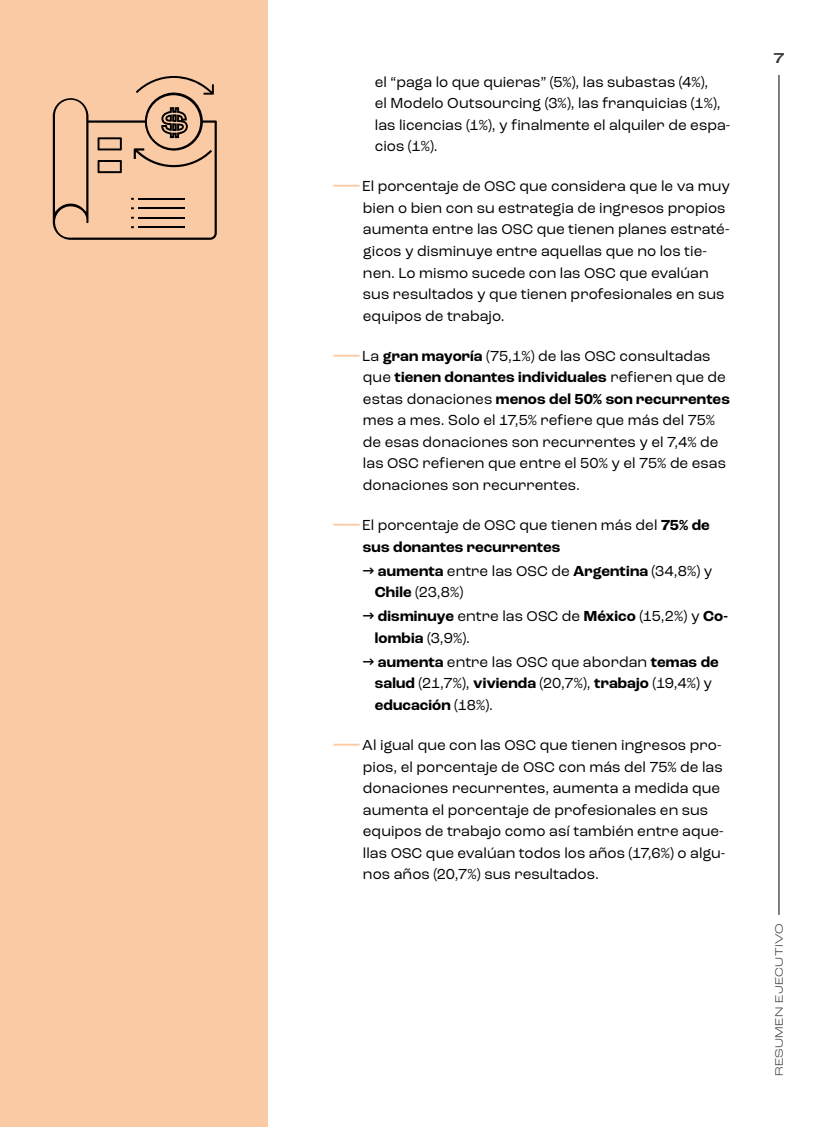
<style>
.page{position:relative;width:817px;height:1127px;background:#fff}
.page>*{position:absolute;margin:0;border:0;box-sizing:border-box;transform-origin:0 0}
.txt_intro{font:15.25px/21.5px "Roc Grotesk";color:#000}
.t1{font:500 expanded 15px "Roc Grotesk";color:#333}
.t2{font:300 expanded 11.25px "Roc Grotesk";letter-spacing:.03em;color:#333}
.s1{font-weight:700;font-size:18.75px;color:#facaa5}
.s2{font-size:14.88px}
.s3{font-weight:700}
.s4{font-family:"IBM Plex Sans";font-weight:500}
</style>
<div class="page">
<hr style="left:778px;top:75px;width:1px;height:839px;background:#000">
<div style="left:0;top:0;width:267px;height:1126px;background:#facaa5"></div>
<svg style="left:53px;top:76px;width:164px;height:164px"></svg>
<p class="txt_intro" style="left:374px;top:71px;width:357px">el “paga lo que quieras” (5%), las subastas (4%),<br>el Modelo Outsourcing (3%), las franquicias (1%), las licencias (1%), y finalmente el alquiler de espa&shy;cios (1%).</p>
<p class="txt_intro" style="left:363px;top:176px;width:368px;text-indent:-30px"><span class="s1">——</span> El porcentaje de <span class="s2">OSC</span> que considera que le va muy bien o bien con su estrategia de ingresos propios aumenta entre las <span class="s2">OSC</span> que tienen planes estraté&shy;gicos y disminuye entre aquellas que no los tie&shy;nen. Lo mismo sucede con las <span class="s2">OSC</span> que evalúan sus resultados y que tienen profesionales en sus equipos de trabajo.</p>
<p class="txt_intro" style="left:363px;top:345px;width:368px;text-indent:-30px"><span class="s1">——</span> La <span class="s3">gran mayoría</span> (75,1%) de las <span class="s2">OSC</span> consultadas que <span class="s3">tienen donantes individuales</span> refieren que de estas donaciones <span class="s3">menos del 50% son recurrentes </span>mes a mes. Solo el 17,5% refiere que más del 75% de esas donaciones son recurrentes y el 7,4% de las <span class="s2">OSC</span> refieren que entre el 50% y el 75% de esas donaciones son recurrentes.</p>
<p class="txt_intro" style="left:363px;top:514px;width:348px;text-indent:-30px"><span class="s1">——</span> El porcentaje de <span class="s2">OSC</span> que tienen más del <span class="s3">75% de sus donantes recurrentes</span></p>
<p class="txt_intro" style="left:374px;top:560px;width:339px;text-indent:-12px"><span class="s4">→</span> <span class="s3">aumenta</span> entre las <span class="s2">OSC</span> de <span class="s3">Argentina</span> (34,8%) y<br><span class="s3">Chile</span> (23,8%)</p>
<p class="txt_intro" style="left:374px;top:605px;width:354px;text-indent:-12px"><span class="s4">→</span> <span class="s3">disminuye</span> entre las <span class="s2">OSC</span> de <span class="s3">México</span> (15,2%) y <span class="s3">Co&shy;lombia</span> (3,9%).</p>
<p class="txt_intro" style="left:374px;top:651px;width:345px;text-indent:-12px"><span class="s4">→</span> <span class="s3">aumenta</span> entre las <span class="s2">OSC</span> que abordan <span class="s3">temas de salud</span> (21,7%), <span class="s3">vivienda</span> (20,7%), <span class="s3">trabajo</span> (19,4%) y <span class="s3">educación</span> (18%).</p>
<p class="txt_intro" style="left:363px;top:734px;width:364px;text-indent:-30px"><span class="s1">——</span> Al igual que con las <span class="s2">OSC</span> que tienen ingresos pro&shy;pios, el porcentaje de <span class="s2">OSC</span> con más del 75% de las donaciones recurrentes, aumenta a medida que aumenta el porcentaje de profesionales en sus equipos de trabajo como así también entre aque&shy;llas <span class="s2">OSC</span> que evalúan todos los años (17,6%) o algu&shy;nos años (20,7%) sus resultados.</p>
<p class="t1" style="left:773px;top:49px;width:12px">7</p>
<p class="t2" style="left:772px;top:1076px;width:154px;rotate:-90deg">RESUMEN EJECUTIVO</p>
</div>
